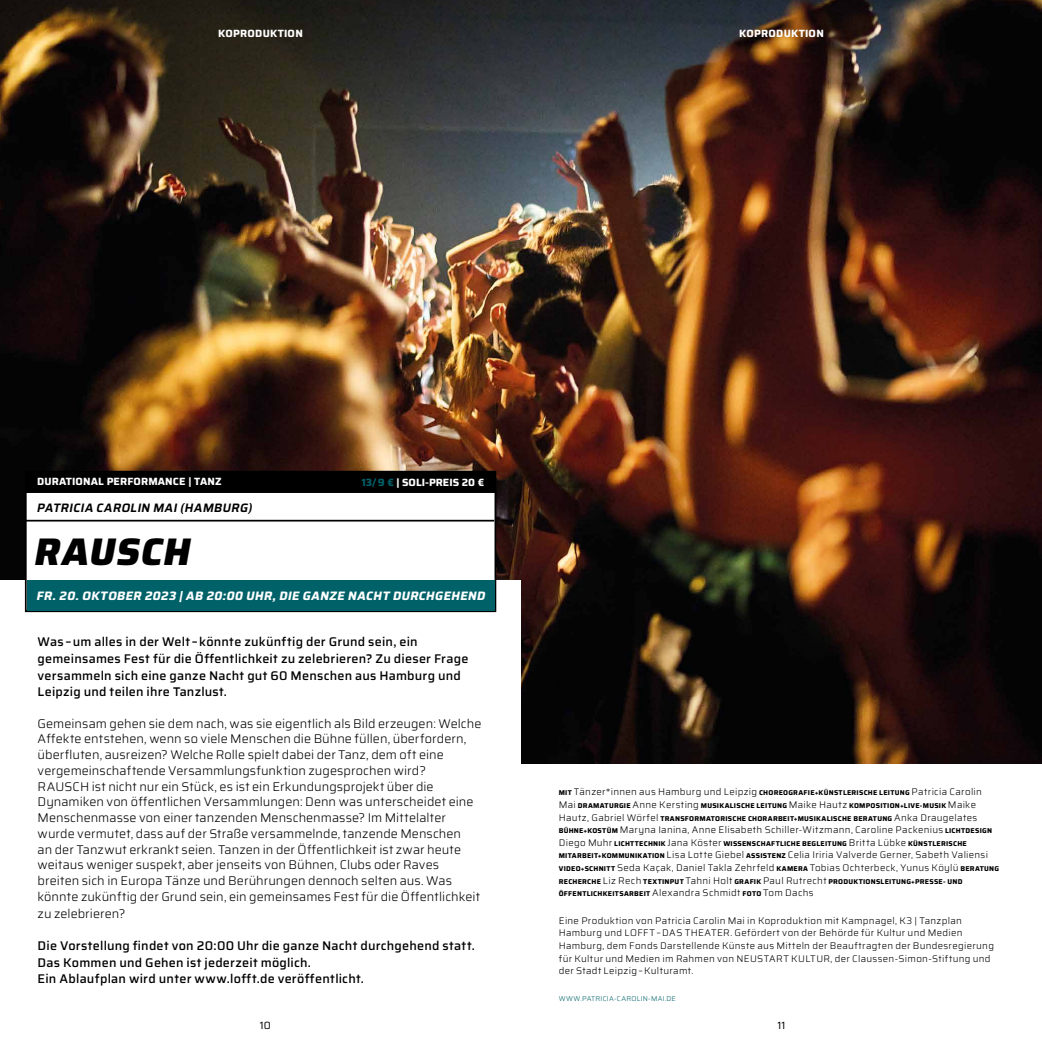
<style>
.page{position:relative;width:1042px;height:1042px;background:#fff}
.page>*{position:absolute;margin:0;border:0;box-sizing:border-box;transform-origin:0 0}
.t1{font:italic 800 38.5px "Saira";color:#000}
.t2{font:300 12.6px/15.8px "Saira";color:#000}
.t3{font:500 12.6px/16.6px "Saira";letter-spacing:.015em;color:#000}
.t4{font:italic 700 12.25px "Saira";color:#fff}
.t5{font:italic 600 12.25px "Saira";color:#000}
.t6{font:700 10.5px "Saira";letter-spacing:.01em;color:#fff}
.t7{font:10.5px "Saira";color:#000}
.t8{font:300 9.62px/12.6px "Saira";letter-spacing:.03em;color:#000}
.t9{font:700 7px/12.6px "Saira";letter-spacing:.03em;color:#000}
.t10{font:300 7px "Saira";letter-spacing:.04em;color:#006169}
.s1{color:#006169}
.s2{font-weight:700;font-size:7px}
.s3{font-weight:300;font-size:9.62px}
</style>
<div class="page">
<img style="left:0;top:0;width:1042px;height:764px">
<div style="left:0;top:580px;width:521px;height:462px;background:#fff"></div>
<div style="left:26px;top:472px;width:469px;height:20px;background:#000"></div>
<div style="left:25px;top:471px;width:471px;height:22px;border:2px solid #000"></div>
<div style="left:26px;top:492px;width:469px;height:119px;background:#fff"></div>
<div style="left:25px;top:491px;width:471px;height:121px;border:2px solid #000"></div>
<hr style="left:25px;top:520px;width:469px;height:1px;background:#000">
<div style="left:27px;top:579px;width:467px;height:31px;background:#006169"></div>
<p class="t6" style="left:218px;top:25px;width:86px">KOPRODUKTION</p>
<p class="t6" style="left:739px;top:25px;width:86px">KOPRODUKTION</p>
<p class="t6" style="left:37px;top:473px;width:186px">DURATIONAL PERFORMANCE | TANZ</p>
<p class="t5" style="left:37px;top:498px;width:220px">PATRICIA CAROLIN MAI(HAMBURG)</p>
<h1 class="t1" style="left:33px;top:521px;width:168px">RAUSCH</h1>
<p class="t6" style="left:362px;top:474px;width:124px"><span class="s1">13/9 €</span> | SOLI-PREIS 20 €</p>
<p class="t4" style="left:36px;top:586px;width:454px">FR.20.OKTOBER 2023 |AB 20:00 UHR,DIE GANZE NACHT DURCHGEHEND</p>
<p class="t3" style="left:38px;top:633px;width:432px">Was–um alles in der Welt–könnte zukünftig der Grund sein, ein gemeinsames Fest für die Öffentlichkeit zu zelebrieren? Zu dieser Frage versammeln sich eine ganze Nacht gut 60 Menschen aus Hamburg und Leipzig und teilen ihre Tanzlust.</p>
<p class="t2" style="left:38px;top:715px;width:445px">Gemeinsam gehen sie dem nach, was sie eigentlich als Bild erzeugen: Welche Affekte entstehen, wenn so viele Menschen die Bühne füllen, überfordern, überfluten, ausreizen? Welche Rolle spielt dabei der Tanz, dem oft eine vergemeinschaftende Versammlungsfunktion zugesprochen wird?<br>RAUSCH ist nicht nur ein Stück, es ist ein Erkundungsprojekt über die Dynamiken von öffentlichen Versammlungen: Denn was unterscheidet eine Menschenmasse von einer tanzenden Menschenmasse? Im Mittelalter wurde vermutet, dass auf der Straße versammelnde, tanzende Menschen<br>an der Tanzwut erkrankt seien. Tanzen in der Öffentlichkeit ist zwar heute weitaus weniger suspekt, aber jenseits von Bühnen, Clubs oder Raves breiten sich in Europa Tänze und Berührungen dennoch selten aus. Was könnte zukünftig der Grund sein, ein gemeinsames Fest für die Öffentlichkeit zu zelebrieren?</p>
<p class="t3" style="left:38px;top:937px;width:439px">Die Vorstellung findet von 20:00 Uhr die ganze Nacht durchgehend statt.<br>Das Kommen und Gehen ist jederzeit möglich.<br>Ein Ablaufplan wird unter www.lofft.de veröffentlicht.</p>
<p class="t8" style="left:559px;top:785px;width:425px"><span class="s2">MIT</span> Tänzer*innen aus Hamburg und Leipzig <span class="s2">CHOREOGRAFIE+KÜNSTLERISCHE LEITUNG</span> Patricia Carolin</p>
<p class="t9" style="left:559px;top:799px;width:420px"><span class="s3">Mai</span> DRAMATURGIE <span class="s3">Anne Kersting</span> MUSIKALISCHE LEITUNG <span class="s3">Maike Hautz</span> KOMPOSITION+LIVE-MUSIK <span class="s3">Maike<br>Hautz, Gabriel Wörfel</span> TRANSFORMATORISCHE CHORARBEIT+MUSIKALISCHE BERATUNG <span class="s3">Anka Draugelates</span></p>
<p class="t8" style="left:559px;top:823px;width:435px"><span class="s2">BÜHNE+KOSTÜM</span> Maryna Ianina, Anne Elisabeth Schiller-Witzmann, Caroline Packenius <span class="s2">LICHTDESIGN</span></p>
<p class="t9" style="left:559px;top:837px;width:409px"><span class="s3">Diego Muhr</span> LICHTTECHNIK <span class="s3">Jana Köster</span> WISSENSCHAFTLICHE BEGLEITUNG <span class="s3">Britta Lübke</span> KÜNSTLERISCHE</p>
<p class="t8" style="left:559px;top:848px;width:442px"><span class="s2">MITARBEIT+KOMMUNIKATION</span> Lisa Lotte Giebel <span class="s2">ASSISTENZ</span> Celia Iriria Valverde Gerner, Sabeth Valiensi<br><span class="s2">VIDEO+SCHNITT</span> Seda Kaçak, Daniel Takla Zehrfeld <span class="s2">KAMERA</span> Tobias Ochterbeck, Yunus Köylü <span class="s2">BERATUNG</span></p>
<p class="t9" style="left:559px;top:875px;width:405px">RECHERCHE <span class="s3">Liz Rech</span> TEXTINPUT <span class="s3">Tahni Holt</span> GRAFIK <span class="s3">Paul Rutrecht</span> PRODUKTIONSLEITUNG+PRESSE- UND<br>ÖFFENTLICHKEITSARBEIT <span class="s3">Alexandra Schmidt</span> FOTO <span class="s3">Tom Dachs</span></p>
<p class="t8" style="left:559px;top:914px;width:437px">Eine Produktion von Patricia Carolin Mai in Koproduktion mit Kampnagel, K3 | Tanzplan Hamburg und LOFFT–DAS THEATER. Gefördert von der Behörde für Kultur und Medien Hamburg, dem Fonds Darstellende Künste aus Mitteln der Beauftragten der Bundesregierung für Kultur und Medien im Rahmen von NEUSTART KULTUR, der Claussen-Simon-Stiftung und der Stadt Leipzig–Kulturamt.</p>
<p class="t10" style="left:559px;top:993px;width:118px">WWW.PATRICIA-CAROLIN-MAI.DE</p>
<p class="t7" style="left:260px;top:1017px;width:13px">10</p>
<p class="t7" style="left:777px;top:1017px;width:9px">11</p>
</div>
